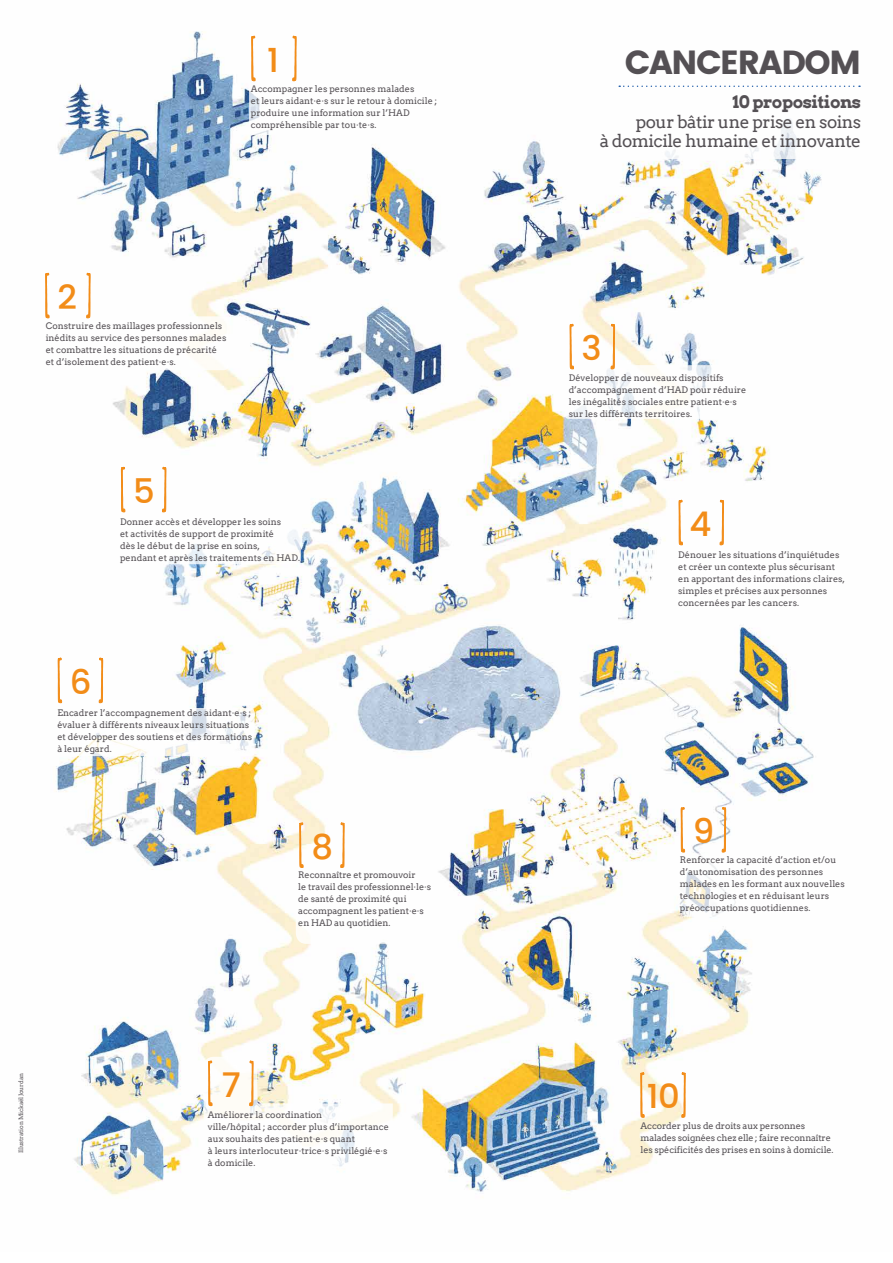
<style>
.page{position:relative;width:893px;height:1263px;background:#fff}
.page>*{position:absolute;margin:0;border:0;box-sizing:border-box;transform-origin:0 0}
.t1{font:500 33.9px "Poppins";color:#f28c18}
.t2{font:33.38px "Poppins";letter-spacing:-.04em;color:#545054}
.t3{font:17.25px/19.5px "Arvo";letter-spacing:-.03em;color:#545054;text-align:right}
.t4{font:700 17.25px "Arvo";letter-spacing:-.03em;color:#545054}
.t5{font:9px/12px "Arvo";color:#545054}
.t6{font:6px "Arvo";letter-spacing:-.02em;color:#545054}
</style>
<div class="page">
<img style="left:56px;top:31px;width:805px;height:1165px">
<div style="left:590px;top:90px;width:284px;height:68px;background:#fff"></div>
<div style="left:249px;top:78px;width:192px;height:57px;background:#fff;border-radius:4px"></div>
<div style="left:38px;top:316px;width:191px;height:54px;background:#fff;border-radius:4px"></div>
<div style="left:118px;top:516px;width:183px;height:48px;background:#fff;border-radius:4px"></div>
<div style="left:56px;top:708px;width:199px;height:48px;background:#fff;border-radius:4px"></div>
<div style="left:296px;top:866px;width:140px;height:78px;background:#fff;border-radius:11px"></div>
<div style="left:678px;top:853px;width:179px;height:64px;background:#fff;border-radius:11px"></div>
<div style="left:564px;top:365px;width:194px;height:54px;background:#fff;border-radius:4px"></div>
<svg style="left:45px;top:272px;width:5px;height:47px"></svg>
<svg style="left:86px;top:271px;width:5px;height:48px"></svg>
<svg style="left:679px;top:498px;width:4px;height:49px"></svg>
<svg style="left:720px;top:498px;width:4px;height:49px"></svg>
<svg style="left:251px;top:34px;width:5px;height:48px"></svg>
<svg style="left:292px;top:34px;width:5px;height:48px"></svg>
<svg style="left:570px;top:322px;width:4px;height:48px"></svg>
<svg style="left:611px;top:322px;width:4px;height:49px"></svg>
<svg style="left:121px;top:465px;width:4px;height:49px"></svg>
<svg style="left:162px;top:465px;width:4px;height:49px"></svg>
<svg style="left:58px;top:656px;width:4px;height:49px"></svg>
<svg style="left:99px;top:656px;width:4px;height:49px"></svg>
<svg style="left:299px;top:821px;width:5px;height:48px"></svg>
<svg style="left:340px;top:821px;width:5px;height:47px"></svg>
<svg style="left:681px;top:806px;width:4px;height:49px"></svg>
<svg style="left:722px;top:806px;width:4px;height:47px"></svg>
<svg style="left:640px;top:1071px;width:5px;height:49px"></svg>
<svg style="left:681px;top:1071px;width:5px;height:49px"></svg>
<svg style="left:204px;top:1057px;width:189px;height:111px"></svg>
<svg style="left:619px;top:86px;width:241px;height:1px"></svg>
<h1 class="t1" style="left:267px;top:35px;width:13px">1</h1>
<p class="t5" style="left:251px;top:83px;width:188px">Accompagner les personnes malades<br>et leurs aidant·e·s sur le retour à domicile ; produire une information sur l’HAD compréhensible par tou·te·s.</p>
<h1 class="t1" style="left:57px;top:272px;width:21px">2</h1>
<p class="t5" style="left:46px;top:320px;width:182px">Construire des maillages professionnels inédits au service des personnes malades et combattre les situations de précarité et d’isolement des patient·e·s.</p>
<h1 class="t1" style="left:133px;top:466px;width:23px">5</h1>
<p class="t5" style="left:120px;top:515px;width:181px">Donner accès et développer les soins<br>et activités de support de proximité<br>dès le début de la prise en soins,<br>pendant et après les traitements en HAD.</p>
<h1 class="t1" style="left:70px;top:657px;width:23px">6</h1>
<p class="t5" style="left:57px;top:707px;width:196px">Encadrer l’accompagnement des aidant·e·s ; évaluer à différents niveaux leurs situations et développer des soutiens et des formations à leur égard.</p>
<h1 class="t1" style="left:311px;top:822px;width:23px">8</h1>
<p class="t5" style="left:298px;top:869px;width:134px">Reconnaître et promouvoir<br>le travail des professionnel·le·s de santé de proximité qui accompagnent les patient·e·s en HAD au quotidien.</p>
<p class="t6" style="left:18px;top:1153px;width:81px;rotate:-90deg">Illustration Mickaël Jourdan</p>
<h1 class="t1" style="left:222px;top:1060px;width:21px">7</h1>
<p class="t5" style="left:208px;top:1109px;width:183px">Améliorer la coordination<br>ville/hôpital ; accorder plus d’importance aux souhaits des patient·e·s quant<br>à leurs interlocuteur·trice·s privilégié·e·s à domicile.</p>
<h2 class="t2" style="left:625px;top:43px;width:238px">CANCERADOM</h2>
<h3 class="t4" style="left:732px;top:91px;width:130px">10 propositions</h3>
<h3 class="t3" style="left:600px;top:112px;width:263px">pour bâtir une prise en soins<br>à domicile humaine et innovante</h3>
<h1 class="t1" style="left:581px;top:323px;width:22px">3</h1>
<p class="t5" style="left:569px;top:372px;width:179px">Développer de nouveaux dispositifs d’accompagnement d’HAD pour réduire les inégalités sociales entre patient·e·s sur les différents territoires.</p>
<h1 class="t1" style="left:690px;top:499px;width:23px">4</h1>
<p class="t5" style="left:678px;top:548px;width:168px">Dénouer les situations d’inquiétudes et créer un contexte plus sécurisant en apportant des informations claires, simples et précises aux personnes concernées par les cancers.</p>
<h1 class="t1" style="left:693px;top:806px;width:23px">9</h1>
<p class="t5" style="left:680px;top:854px;width:166px">Renforcer la capacité d’action et/ou d’autonomisation des personnes malades en les formant aux nouvelles technologies et en réduisant leurs préoccupations quotidiennes.</p>
<h1 class="t1" style="left:647px;top:1071px;width:34px">10</h1>
<p class="t5" style="left:640px;top:1120px;width:195px">Accorder plus de droits aux personnes malades soignées chez elle ; faire reconnaître les spécificités des prises en soins à domicile.</p>
</div>
